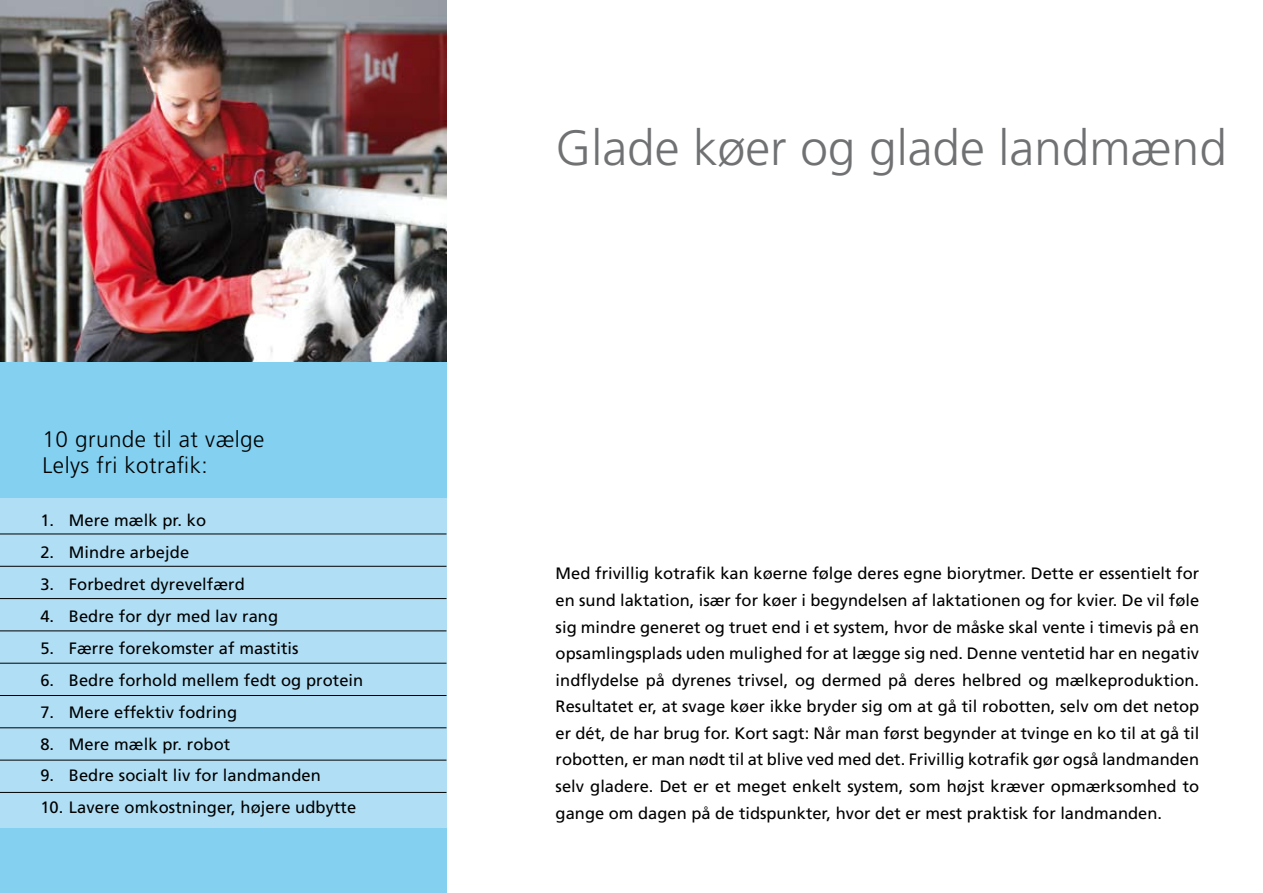
<style>
.page{position:relative;width:1263px;height:893px;background:#fff}
.page>*{position:absolute;margin:0;border:0;box-sizing:border-box;transform-origin:0 0}
.t1{font:300 49.5px "Frutiger";color:#707173}
.t2{font:300 22.5px/26.5px "Frutiger";letter-spacing:.02em;color:#000}
.t3{font:16.5px/26.5px "Frutiger";letter-spacing:.005em;color:#000;text-align:justify}
</style>
<div class="page">
<div style="left:0;top:350px;width:446px;height:543px;background:#83d0f0"></div>
<img style="left:0;top:0;width:446px;height:361px">
<div style="left:0;top:499px;width:446px;height:329px;background:#b0dff5"></div>
<hr style="left:0;top:534px;width:446px;height:1px;background:#000">
<hr style="left:0;top:792px;width:446px;height:1px;background:#000">
<hr style="left:0;top:760px;width:446px;height:1px;background:#000">
<hr style="left:0;top:727px;width:446px;height:1px;background:#000">
<hr style="left:0;top:695px;width:446px;height:1px;background:#000">
<hr style="left:0;top:663px;width:446px;height:1px;background:#000">
<hr style="left:0;top:631px;width:446px;height:1px;background:#000">
<hr style="left:0;top:598px;width:446px;height:1px;background:#000">
<hr style="left:0;top:566px;width:446px;height:1px;background:#000">
<h2 class="t2" style="left:43px;top:426px;width:223px">10 grunde til at vælge<br>Lelys fri kotrafik:</h2>
<p class="t3" style="left:40px;top:507px;width:167px">1. Mere mælk pr. ko</p>
<p class="t3" style="left:40px;top:539px;width:150px">2. Mindre arbejde</p>
<p class="t3" style="left:40px;top:571px;width:206px">3. Forbedret dyrevelfærd</p>
<p class="t3" style="left:40px;top:603px;width:239px">4. Bedre for dyr med lav rang</p>
<p class="t3" style="left:40px;top:635px;width:260px">5. Færre forekomster af mastitis</p>
<p class="t3" style="left:40px;top:667px;width:324px">6. Bedre forhold mellem fedt og protein</p>
<p class="t3" style="left:40px;top:699px;width:198px">7. Mere effektiv fodring</p>
<p class="t3" style="left:40px;top:731px;width:191px">8. Mere mælk pr. robot</p>
<p class="t3" style="left:40px;top:762px;width:282px">9. Bedre socialt liv for landmanden</p>
<p class="t3" style="left:40px;top:794px;width:317px">10. Lavere omkostninger, højere udbytte</p>
<h1 class="t1" style="left:556px;top:120px;width:673px">Glade køer og glade landmænd</h1>
<p class="t3" style="left:556px;top:560px;width:645px">Med frivillig kotrafik kan køerne følge deres egne biorytmer. Dette er essentielt for en sund laktation, især for køer i begyndelsen af laktationen og for kvier. De vil føle sig mindre generet og truet end i et system, hvor de måske skal vente i timevis på en opsamlingsplads uden mulighed for at lægge sig ned. Denne ventetid har en negativ indflydelse på dyrenes trivsel, og dermed på deres helbred og mælkeproduktion.<br>Resultatet er, at svage køer ikke bryder sig om at gå til robotten, selv om det netop er dét, de har brug for. Kort sagt: Når man først begynder at tvinge en ko til at gå til robotten, er man nødt til at blive ved med det. Frivillig kotrafik gør også landmanden selv gladere. Det er et meget enkelt system, som højst kræver opmærksomhed to gange om dagen på de tidspunkter, hvor det er mest praktisk for landmanden.</p>
</div>
